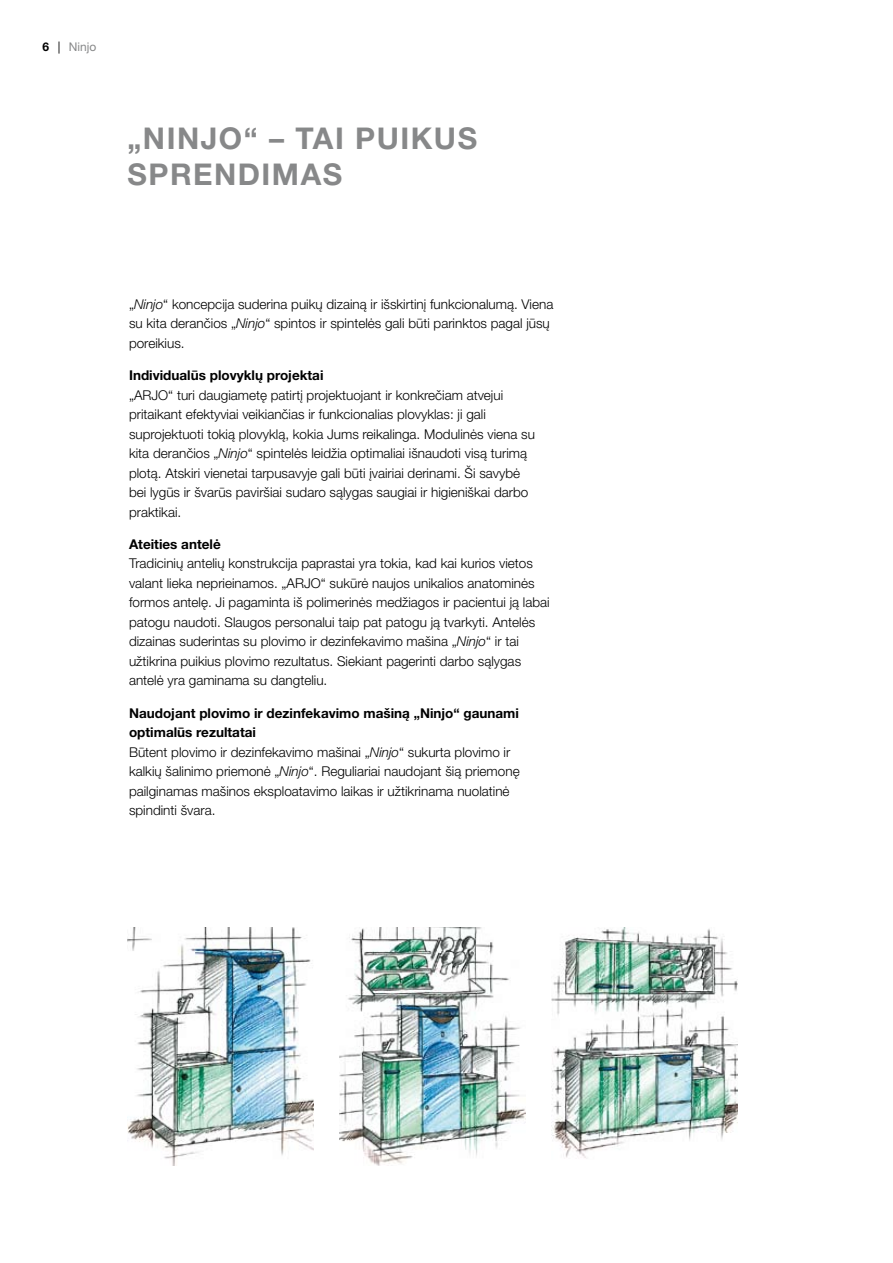
<style>
.page{position:relative;width:893px;height:1263px;background:#fff}
.page>*{position:absolute;margin:0;border:0;box-sizing:border-box;transform-origin:0 0}
.t1{font:700 30px/36px "Helvetica Neue LT Pro";letter-spacing:.05em;color:#878889}
.t2{font:300 13.5px/19.5px "Helvetica Neue LT Pro";color:#000}
.t3{font:700 13.5px "Helvetica Neue LT Pro";color:#000}
.t4{font:12px "Helvetica Neue LT Pro";color:#878889}
.s1{font-weight:700;color:#000}
.s2{font-style:italic;color:#000}
.s3{font-style:italic}
.s4{font-weight:700}
</style>
<div class="page">
<img style="left:128px;top:927px;width:186px;height:239px">
<img style="left:340px;top:927px;width:186px;height:239px">
<img style="left:552px;top:927px;width:186px;height:232px">
<p class="t4" style="left:43px;top:40px;width:55px"><span class="s1">6</span> <span class="s2">|</span> Ninjo</p>
<h1 class="t1" style="left:128px;top:120px;width:351px;text-indent:116px">“ – TAI PUIKUS<br>SPRENDIMAS</h1>
<h1 class="t1" style="left:128px;top:120px;width:36px">„NINJO</h1>
<p class="t2" style="left:129px;top:294px;width:426px">„<span class="s3">Ninjo</span>“ koncepcija suderina puikų dizainą ir išskirtinį funkcionalumą. Viena su kita derančios „<span class="s3">Ninjo</span>“ spintos ir spintelės gali būti parinktos pagal jūsų poreikius.</p>
<p class="t3" style="left:129px;top:367px;width:196px">Individualūs plovyklų projektai</p>
<p class="t2" style="left:129px;top:385px;width:407px">„ARJO“ turi daugiametę patirtį projektuojant ir konkrečiam atvejui pritaikant efektyviai veikiančias ir funkcionalias plovyklas: ji gali suprojektuoti tokią plovyklą, kokia Jums reikalinga. Modulinės viena su kita derančios „<span class="s3">Ninjo</span>“ spintelės leidžia optimaliai išnaudoti visą turimą plotą. Atskiri vienetai tarpusavyje gali būti įvairiai derinami. Ši savybė bei lygūs ir švarūs paviršiai sudaro sąlygas saugiai ir higieniškai darbo praktikai.</p>
<p class="t3" style="left:129px;top:536px;width:93px">Ateities antelė</p>
<p class="t2" style="left:129px;top:553px;width:422px">Tradicinių antelių konstrukcija paprastai yra tokia, kad kai kurios vietos valant lieka neprieinamos. „ARJO“ sukūrė naujos unikalios anatominės formos antelę. Ji pagaminta iš polimerinės medžiagos ir pacientui ją labai patogu naudoti. Slaugos personalui taip pat patogu ją tvarkyti. Antelės dizainas suderintas su plovimo ir dezinfekavimo mašina „<span class="s3">Ninjo</span>“ ir tai užtikrina puikius plovimo rezultatus. Siekiant pagerinti darbo sąlygas antelė yra gaminama su dangteliu.</p>
<p class="t2" style="left:129px;top:703px;width:392px"><span class="s4">Naudojant plovimo ir dezinfekavimo mašiną „Ninjo“ gaunami optimalūs rezultatai<br></span>Būtent plovimo ir dezinfekavimo mašinai „<span class="s3">Ninjo</span>“ sukurta plovimo ir kalkių šalinimo priemonė „<span class="s3">Ninjo</span>“. Reguliariai naudojant šią priemonę pailginamas mašinos eksploatavimo laikas ir užtikrinama nuolatinė spindinti švara.</p>
</div>
